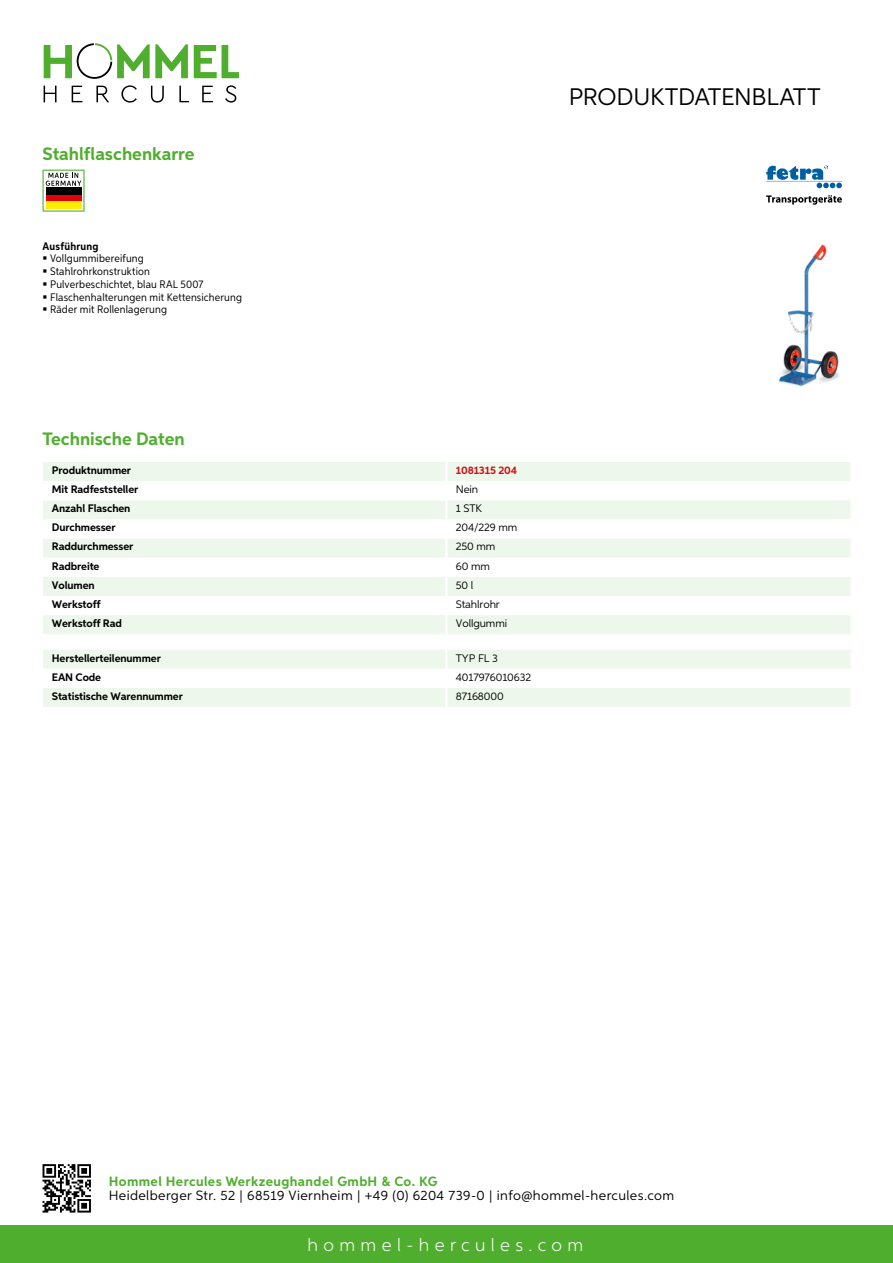
<style>
.page{position:relative;width:893px;height:1263px;background:#fff}
.page>*{position:absolute;margin:0;border:0;box-sizing:border-box;transform-origin:0 0}
.t1{font:24px "Aspira";letter-spacing:-.01em;color:#000}
.t2{font:700 18px "Aspira";color:#50ae2f}
.t3{font:300 18px "Aspira";letter-spacing:.3em;color:#fff}
.t4{font:13.5px "Aspira";letter-spacing:.03em;color:#000}
.t5{font:700 13.5px "Aspira";letter-spacing:.03em;color:#50ae2f}
.t6{font:700 10.95px "Aspira";letter-spacing:-.01em;color:#000}
.t7{font:10.95px/12.8px "Aspira Nar";letter-spacing:.015em;color:#000}
.t8{font:10.95px "Aspira";letter-spacing:-.01em;color:#000}
.t9{font:700 10.95px "Aspira";letter-spacing:-.01em;color:#cd1013}
.t10{font:700 10.95px "Aspira Nar";letter-spacing:.02em;color:#000}
</style>
<div class="page">
<div style="left:0;top:1226px;width:893px;height:37px;background:#50ae2f"></div>
<svg style="left:43px;top:1164px;width:48px;height:48px"></svg>
<svg style="left:194px;top:45px;width:45px;height:33px"></svg>
<svg style="left:44px;top:43px;width:144px;height:36px"></svg>
<svg style="left:44px;top:86px;width:13px;height:16px"></svg>
<svg style="left:72px;top:86px;width:10px;height:16px"></svg>
<svg style="left:96px;top:86px;width:13px;height:16px"></svg>
<svg style="left:121px;top:85px;width:16px;height:18px"></svg>
<svg style="left:151px;top:86px;width:13px;height:17px"></svg>
<svg style="left:179px;top:86px;width:10px;height:16px"></svg>
<svg style="left:202px;top:86px;width:11px;height:16px"></svg>
<svg style="left:225px;top:85px;width:11px;height:18px"></svg>
<div style="left:43px;top:462px;width:807px;height:172px;background:#eef7eb"></div>
<svg style="left:43px;top:481px;width:807px;height:134px"></svg>
<hr style="left:445px;top:462px;width:3px;height:19px;background:#fff">
<hr style="left:445px;top:481px;width:3px;height:19px;background:#fff">
<hr style="left:445px;top:500px;width:3px;height:19px;background:#fff">
<hr style="left:445px;top:519px;width:3px;height:20px;background:#fff">
<hr style="left:445px;top:539px;width:3px;height:19px;background:#fff">
<hr style="left:445px;top:558px;width:3px;height:19px;background:#fff">
<hr style="left:445px;top:577px;width:3px;height:19px;background:#fff">
<hr style="left:445px;top:596px;width:3px;height:19px;background:#fff">
<hr style="left:445px;top:615px;width:3px;height:19px;background:#fff">
<svg style="left:43px;top:650px;width:807px;height:57px"></svg>
<hr style="left:445px;top:688px;width:3px;height:19px;background:#fff">
<svg style="left:43px;top:170px;width:42px;height:42px"></svg>
<div style="left:46px;top:194px;width:35px;height:7px;background:#e3000b"></div>
<div style="left:46px;top:188px;width:35px;height:7px;background:#000"></div>
<div style="left:46px;top:201px;width:35px;height:7px;background:#ffed00"></div>
<img style="left:778px;top:244px;width:61px;height:143px">
<svg style="left:766px;top:166px;width:76px;height:22px"></svg>
<svg style="left:766px;top:195px;width:76px;height:10px"></svg>
<h2 class="t2" style="left:43px;top:142px;width:153px">Stahlflaschenkarre</h2>
<p class="t10" style="left:43px;top:239px;width:58px">Ausführung</p>
<p class="t7" style="left:50px;top:252px;width:193px">Vollgummibereifung<br>Stahlrohrkonstruktion<br>Pulverbeschichtet, blau RAL 5007<br>Flaschenhalterungen mit Kettensicherung<br>Räder mit Rollenlagerung</p>
<h1 class="t1" style="left:569px;top:82px;width:253px">Produktdatenblatt</h1>
<h2 class="t2" style="left:43px;top:428px;width:144px">Technische Daten</h2>
<p class="t6" style="left:52px;top:463px;width:81px">Produktnummer</p>
<p class="t9" style="left:456px;top:463px;width:63px">1081315 204</p>
<p class="t6" style="left:52px;top:483px;width:88px">Mit Radfeststeller</p>
<p class="t8" style="left:456px;top:483px;width:24px">Nein</p>
<p class="t6" style="left:52px;top:502px;width:80px">Anzahl Flaschen</p>
<p class="t8" style="left:456px;top:502px;width:21px">1 STK</p>
<p class="t6" style="left:52px;top:521px;width:65px">Durchmesser</p>
<p class="t8" style="left:456px;top:521px;width:63px">204/229 mm</p>
<p class="t6" style="left:52px;top:540px;width:83px">Raddurchmesser</p>
<p class="t8" style="left:456px;top:540px;width:41px">250 mm</p>
<p class="t6" style="left:52px;top:559px;width:49px">Radbreite</p>
<p class="t8" style="left:456px;top:559px;width:36px">60 mm</p>
<p class="t6" style="left:52px;top:578px;width:44px">Volumen</p>
<p class="t8" style="left:456px;top:578px;width:19px">50 l</p>
<p class="t6" style="left:52px;top:597px;width:50px">Werkstoff</p>
<p class="t8" style="left:456px;top:597px;width:45px">Stahlrohr</p>
<p class="t6" style="left:52px;top:616px;width:72px">Werkstoff Rad</p>
<p class="t8" style="left:456px;top:617px;width:53px">Vollgummi</p>
<p class="t6" style="left:52px;top:651px;width:111px">Herstellerteilenummer</p>
<p class="t8" style="left:456px;top:651px;width:44px">TYP FL 3</p>
<p class="t6" style="left:52px;top:670px;width:51px">EAN Code</p>
<p class="t8" style="left:456px;top:670px;width:77px">4017976010632</p>
<p class="t6" style="left:52px;top:689px;width:132px">Statistische Warennummer</p>
<p class="t8" style="left:456px;top:689px;width:49px">87168000</p>
<p class="t5" style="left:109px;top:1172px;width:330px">Hommel Hercules Werkzeughandel GmbH &amp; Co. KG</p>
<p class="t4" style="left:109px;top:1187px;width:567px">Heidelberger Str. 52 | 68519 Viernheim | +49 (0) 6204 739-0 | info@hommel-hercules.com</p>
<h2 class="t3" style="left:307px;top:1234px;width:277px">hommel-hercules.com</h2>
</div>
